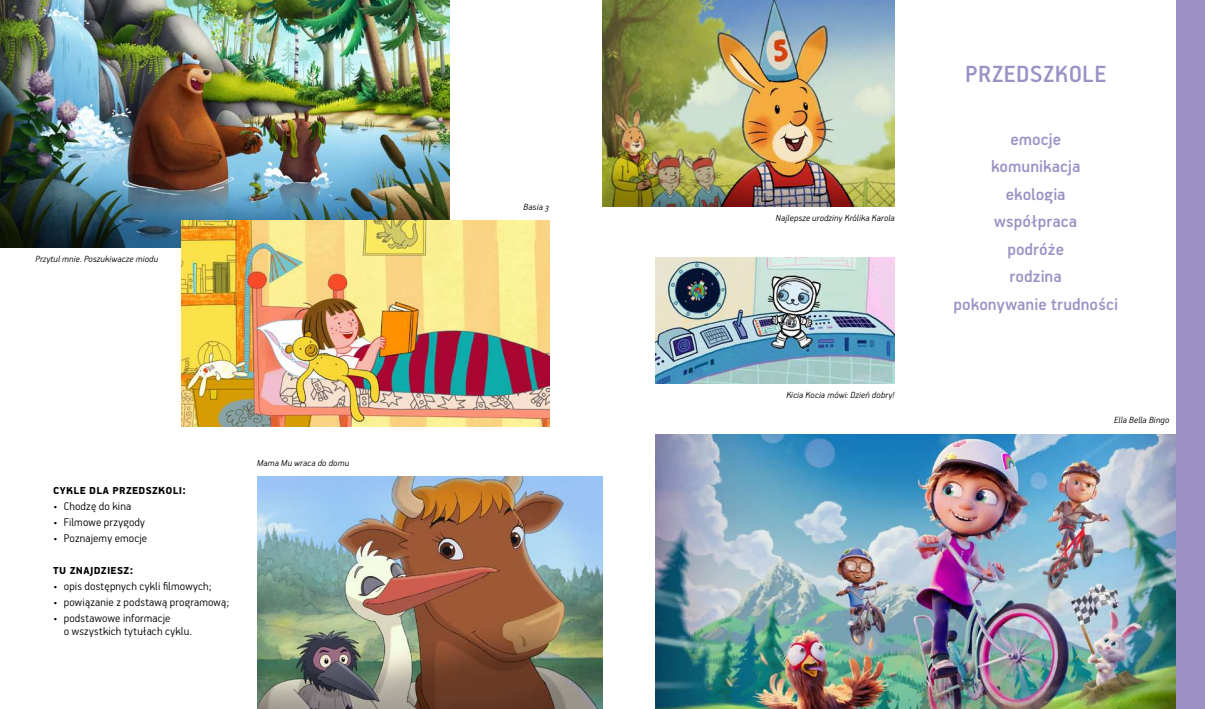
<style>
.page{position:relative;width:1205px;height:709px;background:#fff}
.page>*{position:absolute;margin:0;border:0;box-sizing:border-box;transform-origin:0 0}
.t1{font:500 26.25px "PF Handbook Pro";letter-spacing:.02em;color:#9c91c5}
.t2{font:500 18.75px/27.5px "PF Handbook Pro";color:#9c91c5;text-align:center}
.t3{font:700 15px "PF Handbook Pro";letter-spacing:.025em;color:#000}
.t4{font:300 12.5px/12.5px "PF Handbook Pro";letter-spacing:.015em;color:#000}
.t5{font:italic 300 10px "PF Handbook Pro";letter-spacing:.015em;color:#000}
</style>
<div class="page">
<img style="left:656px;top:434px;width:520px;height:275px">
<img style="left:656px;top:257px;width:239px;height:127px">
<div style="left:1176px;top:0;width:29px;height:709px;background:#9c91c5"></div>
<img style="left:257px;top:476px;width:345px;height:233px">
<img style="left:0;top:0;width:449px;height:248px">
<img style="left:182px;top:220px;width:367px;height:207px">
<img style="left:602px;top:0;width:293px;height:206px">
<p class="t5" style="left:35px;top:253px;width:124px">Przytul mnie. Poszukiwacze miodu</p>
<p class="t3" style="left:53px;top:480px;width:134px">cykle dla przedszkoli:</p>
<p class="t4" style="left:53px;top:499px;width:80px">• Chodzę do kina</p>
<p class="t4" style="left:53px;top:515px;width:93px">• Filmowe przygody</p>
<p class="t4" style="left:53px;top:531px;width:95px">• Poznajemy emocje</p>
<p class="t3" style="left:53px;top:560px;width:82px">tu znajdziesz:</p>
<p class="t4" style="left:53px;top:579px;width:160px">• opis dostępnych cykli filmowych;</p>
<p class="t4" style="left:53px;top:595px;width:177px">• powiązanie z podstawą programową;</p>
<p class="t4" style="left:64px;top:611px;width:129px;text-indent:-11px">• podstawowe informacje<br>o wszystkich tytułach cyklu.</p>
<p class="t5" style="left:257px;top:456px;width:94px">Mama Mu wraca do domu</p>
<p class="t5" style="left:524px;top:200px;width:27px">Basia 3</p>
<p class="t5" style="left:776px;top:212px;width:120px">Najlepsze urodziny Królika Karola</p>
<p class="t5" style="left:786px;top:389px;width:110px">Kicia Kocia mówi: Dzień dobry!</p>
<h1 class="t1" style="left:965px;top:57px;width:143px">PRZEDSZKOLE</h1>
<h2 class="t2" style="left:953px;top:125px;width:166px">emocje<br>komunikacja<br>ekologia<br>współpraca<br>podróże<br>rodzina<br>pokonywanie trudności</h2>
<p class="t5" style="left:1114px;top:414px;width:57px">Ella Bella Bingo</p>
</div>
